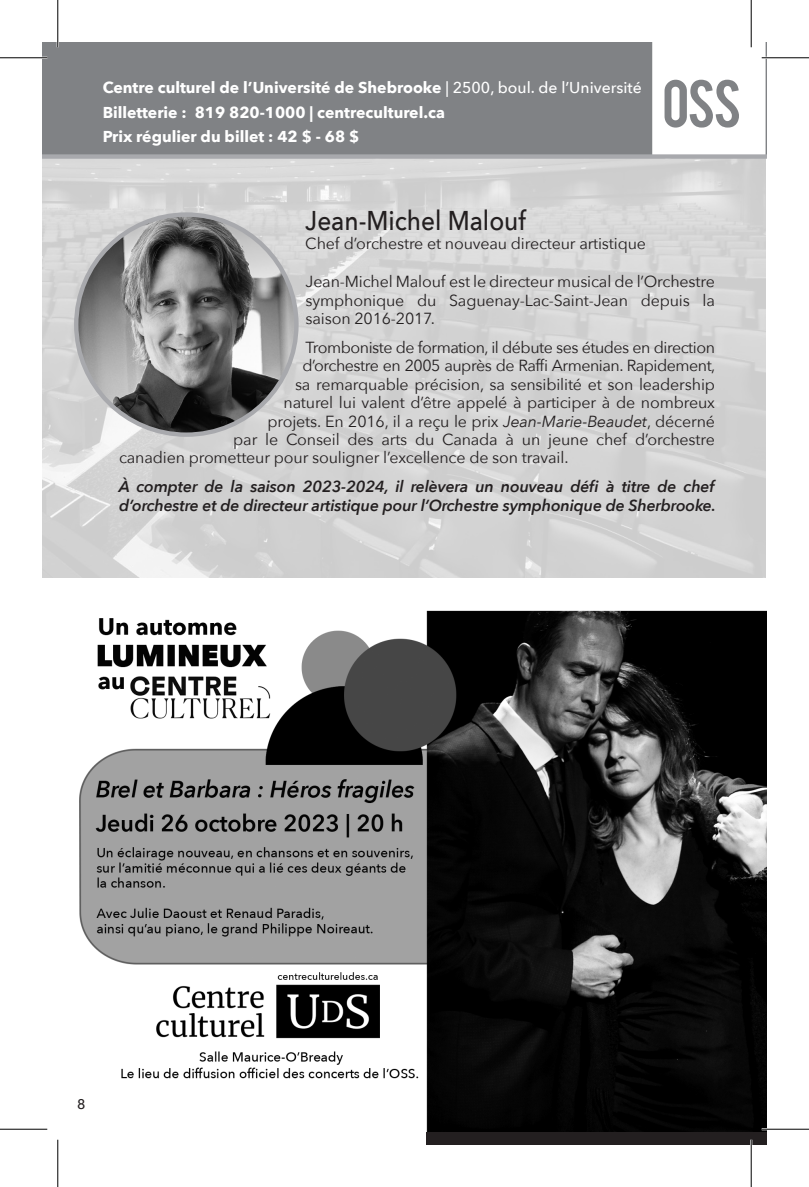
<style>
.page{position:relative;width:809px;height:1187px;background:#fff}
.page>*{position:absolute;margin:0;border:0;box-sizing:border-box;transform-origin:0 0}
.t1{font:500 27.12px "Avenir Next";color:#231f20;scale:.9 1}
.t2{font:15.92px/18.4px "Avenir Next";letter-spacing:-.01em;color:#231f20;text-align:justify}
.t3{font:italic 600 15.92px/18.4px "Avenir Next";letter-spacing:-.01em;color:#231f20}
.t4{font:15.92px "Avenir Next";letter-spacing:-.03em;color:#231f20}
.t5{font:700 15.75px/24.5px "Avenir Next";color:#fff}
.t6{font:500 14px "Avenir Next";color:#231f20}
.s1{font-weight:500}
.s2{font-style:italic}
</style>
<div class="page">
<div style="left:427px;top:1116px;width:340px;height:28px;background:#231f20"></div>
<img style="left:79px;top:610px;width:688px;height:521px">
<img style="left:42px;top:159px;width:723px;height:419px">
<div style="left:42px;top:42px;width:724px;height:116px;background:#808285"></div>
<img style="left:77px;top:216px;width:218px;height:219px;border-radius:109px">
<svg style="left:652px;top:42px;width:113px;height:112px;background:#ececec"></svg>
<div style="left:42px;top:154px;width:724px;height:5px;background:#a8a9ad"></div>
<hr style="left:0;top:57px;width:47px;height:2px;background:#fff">
<hr style="left:761px;top:57px;width:47px;height:2px;background:#fff">
<hr style="left:761px;top:1128px;width:47px;height:2px;background:#fff">
<hr style="left:57px;top:0;width:2px;height:47px;background:#fff">
<hr style="left:750px;top:0;width:2px;height:47px;background:#fff">
<hr style="left:750px;top:1139px;width:2px;height:47px;background:#fff">
<hr style="left:0;top:57px;width:47px;height:1px;background:#000">
<hr style="left:761px;top:57px;width:47px;height:1px;background:#000">
<hr style="left:0;top:1128px;width:47px;height:1px;background:#000">
<hr style="left:761px;top:1128px;width:47px;height:1px;background:#000">
<hr style="left:57px;top:0;width:1px;height:47px;background:#000">
<hr style="left:57px;top:1139px;width:1px;height:47px;background:#000">
<hr style="left:750px;top:0;width:1px;height:47px;background:#000">
<hr style="left:750px;top:1139px;width:1px;height:47px;background:#000">
<p class="t5" style="left:103px;top:75px;width:540px">Centre culturel de l’Université de Shebrooke <span class="s1">| 2500, boul. de l’Université<br></span>Billetterie : 819 820-1000 | centreculturel.ca<br>Prix régulier du billet : 42 $ - 68 $</p>
<h1 class="t1" style="left:305px;top:198px;width:247px">Jean-Michel Malouf</h1>
<p class="t2" style="left:305px;top:233px;width:342px">Chef d’orchestre et nouveau directeur artistique</p>
<p class="t2" style="left:305px;top:272px;width:411px">Jean-Michel Malouf est le directeur musical de l’Orchestre symphonique du Saguenay-Lac-Saint-Jean depuis la saison 2016-2017.</p>
<p class="t4" style="left:305px;top:334px;width:411px">Tromboniste de formation, il débute ses études en direction</p>
<p class="t4" style="left:302px;top:352px;width:414px">d’orchestre en 2005 auprès de Raffi Armenian. Rapidement,</p>
<p class="t2" style="left:295px;top:374px;width:421px">sa remarquable précision, sa sensibilité et son leadership</p>
<p class="t2" style="left:283px;top:393px;width:433px">naturel lui valent d’être appelé à participer à de nombreux</p>
<p class="t2" style="left:267px;top:411px;width:449px">projets. En 2016, il a reçu le prix <span class="s2">Jean-Marie-Beaudet</span>, décerné</p>
<p class="t2" style="left:233px;top:429px;width:483px">par le Conseil des arts du Canada à un jeune chef d’orchestre</p>
<p class="t2" style="left:119px;top:448px;width:451px">canadien prometteur pour souligner l’excellence de son travail.</p>
<p class="t3" style="left:119px;top:477px;width:598px">À compter de la saison 2023-2024, il relèvera un nouveau défi à titre de chef d’orchestre et de directeur artistique pour l’Orchestre symphonique de Sherbrooke.</p>
<p class="t6" style="left:77px;top:1091px;width:10px">8</p>
</div>
